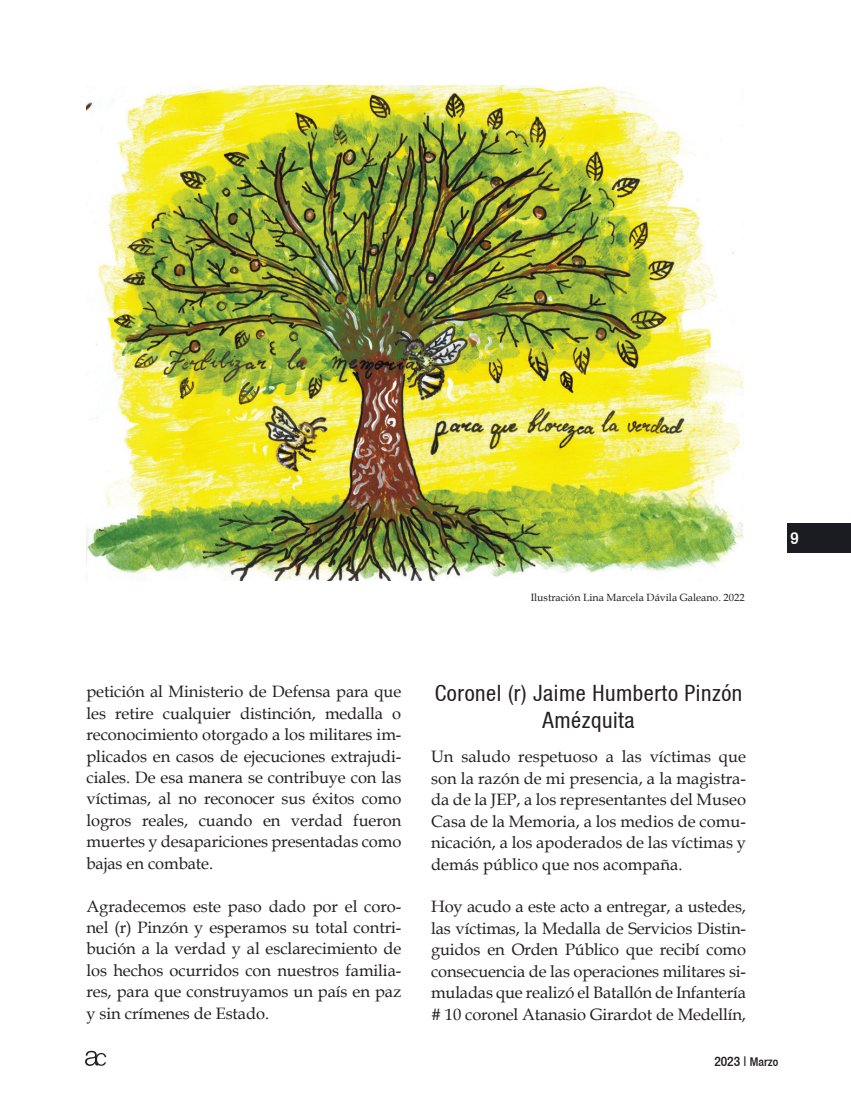
<style>
.page{position:relative;width:851px;height:1106px;background:#fff}
.page>*{position:absolute;margin:0;border:0;box-sizing:border-box;transform-origin:0 0}
.t1{font:condensed 22.5px/27px "Helvetica 57";letter-spacing:.025em;color:#231f20;text-align:center}
.t2{font:500 condensed 16.95px "Helvetica 67";color:#fff}
.t3{font:16.5px/21.5px "Book Antiqua";letter-spacing:-.005em;color:#231f20;text-align:justify}
.t4{font:500 condensed 13.5px "Helvetica 67";color:#231f20}
.t5{font:10.5px "Book Antiqua";color:#231f20}
.s1{font-size:12px}
</style>
<div class="page">
<div style="left:787px;top:523px;width:63px;height:29px;background:#1a1c21"></div>
<svg style="left:85px;top:1050px;width:21px;height:15px"></svg>
<img style="left:86px;top:85px;width:658px;height:495px">
<p class="t5" style="left:530px;top:590px;width:215px">Ilustración Lina Marcela Dávila Galeano. 2022</p>
<p class="t2" style="left:790px;top:528px;width:10px">9</p>
<p class="t3" style="left:86px;top:680px;width:316px">petición al Ministerio de Defensa para que les retire cualquier distinción, medalla o reconocimiento otorgado a los militares im&shy;plicados en casos de ejecuciones extrajudi&shy;ciales. De esa manera se contribuye con las víctimas, al no reconocer sus éxitos como logros reales, cuando en verdad fueron muertes y desapariciones presentadas como bajas en combate.</p>
<p class="t3" style="left:86px;top:894px;width:316px">Agradecemos este paso dado por el coro&shy;nel (r) Pinzón y esperamos su total contri&shy;bución a la verdad y al esclarecimiento de los hechos ocurridos con nuestros familia&shy;res, para que construyamos un país en paz y sin crímenes de Estado.</p>
<h1 class="t1" style="left:434px;top:679px;width:309px">Coronel (r) Jaime Humberto Pinzón<br>Amézquita</h1>
<p class="t3" style="left:431px;top:745px;width:316px">Un saludo respetuoso a las víctimas que son la razón de mi presencia, a la magistra&shy;da de la JEP, a los representantes del Museo Casa de la Memoria, a los medios de comu&shy;nicación, a los apoderados de las víctimas y demás público que nos acompaña.</p>
<p class="t3" style="left:431px;top:895px;width:316px">Hoy acudo a este acto a entregar, a ustedes, las víctimas, la Medalla de Servicios Distin&shy;guidos en Orden Público que recibí como consecuencia de las operaciones militares si&shy;muladas que realizó el Batallón de Infantería # 10 coronel Atanasio Girardot de Medellín,</p>
<p class="t4" style="left:714px;top:1052px;width:65px">2023 | <span class="s1">Marzo</span></p>
</div>
